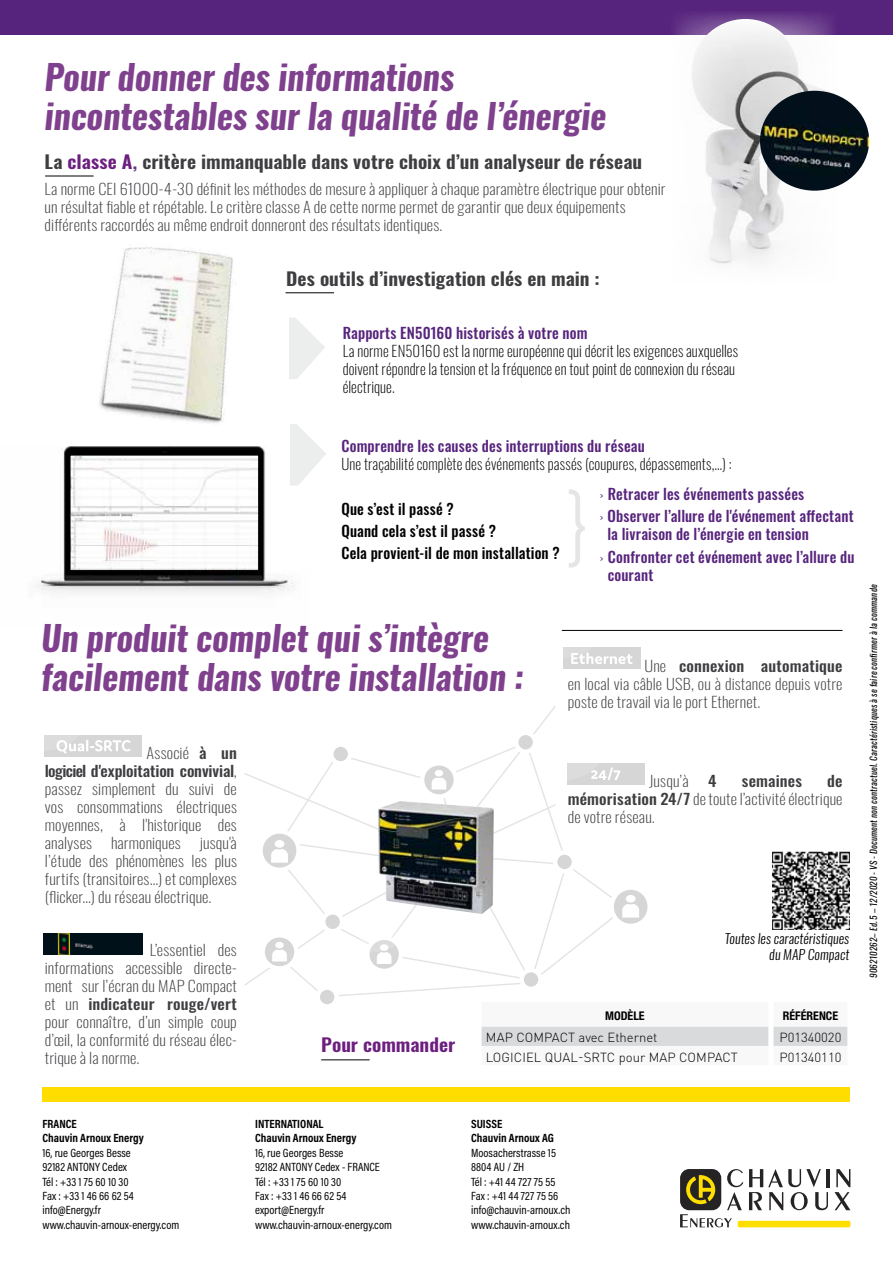
<style>
.page{position:relative;width:893px;height:1263px;background:#fff}
.page>*{position:absolute;margin:0;border:0;box-sizing:border-box;transform-origin:0 0}
.t1{font:90px "Proxima Nova Ex Cn";color:#707172}
.t2{font:italic 700 34.5px/39.3px "Oswald";letter-spacing:-.005em;color:#7f408e}
.t3{font:600 18px "Oswald";color:#3e3d40;scale:1.1 1}
.t4{font:600 18px "Oswald";color:#6d1f80;scale:1.1 1}
.t5{font:200 15px/18px "Oswald";letter-spacing:.01em;color:#3e3d40;text-align:justify;scale:1.1 1}
.t6{font:500 15px/22.2px "Oswald";letter-spacing:.01em;color:#57247d}
.t7{font:200 15px/18px "Oswald";letter-spacing:.005em;color:#000}
.t8{font:500 15px/22.2px "Oswald";letter-spacing:.01em;color:#000}
.t9{font:500 15px "Oswald";letter-spacing:.01em;color:#3e3d40;scale:1.1 1}
.t10{font:italic 300 13.5px/16.4px "Oswald";letter-spacing:.01em;color:#000;text-align:right}
.t11{font:300 13.05px "DIN Pro";color:#000}
.t12{font:12px/14.4px "Acumin Pro Cond";color:#000}
.t13{font:700 12px/14.4px "Acumin Pro Cond";color:#000}
.t14{font:700 condensed 12px "Helvetica Neue LT Std";color:#000}
.t15{font:italic 9px "Oswald";letter-spacing:.02em;color:#000}
.s1{color:#6d1f80}
.s2{color:#673786}
.s3{font-family:"Helvetica LT Std";font-weight:300;font-stretch:condensed}
.s4{font-weight:500}
</style>
<div class="page">
<div style="left:43px;top:1087px;width:807px;height:15px;background:#fd0"></div>
<hr style="left:826px;top:1169px;width:4px;height:18px;background:#252324">
<svg style="left:749px;top:1169px;width:79px;height:41px"></svg>
<svg style="left:834px;top:1169px;width:16px;height:41px"></svg>
<svg style="left:680px;top:1169px;width:63px;height:58px"></svg>
<div style="left:738px;top:1221px;width:112px;height:6px;background:#ffdf00;border-radius:2px"></div>
<svg style="left:289px;top:318px;width:36px;height:61px"></svg>
<svg style="left:290px;top:424px;width:36px;height:48px"></svg>
<img style="left:36px;top:445px;width:274px;height:148px">
<img style="left:72px;top:457px;width:185px;height:112px">
<div style="left:70px;top:455px;width:189px;height:116px;border:1px solid #000"></div>
<div style="left:0;top:0;width:893px;height:34px;background:#57247d"></div>
<hr style="left:286px;top:292px;width:48px;height:1px;background:#000">
<hr style="left:45px;top:176px;width:49px;height:1px;background:#000">
<img style="left:847px;top:852px;width:2px;height:77px">
<img style="left:36px;top:247px;width:217px;height:202px">
<img style="left:671px;top:13px;width:166px;height:251px">
<img style="left:760px;top:91px;width:109px;height:100px">
<div style="left:563px;top:647px;width:77px;height:22px;background:#d6d6d6"></div>
<div style="left:45px;top:735px;width:97px;height:21px;background:#d6d6d6"></div>
<svg style="left:561px;top:629px;width:72px;height:35px"></svg>
<svg style="left:244px;top:706px;width:603px;height:355px"></svg>
<div style="left:331px;top:745px;width:19px;height:18px;background:#d6d6d6;border-radius:50%"></div>
<div style="left:329px;top:742px;width:23px;height:23px;border:4px solid #fff;border-radius:50%"></div>
<div style="left:522px;top:970px;width:18px;height:19px;background:#d6d6d6;border-radius:50%"></div>
<div style="left:520px;top:968px;width:22px;height:23px;border:4px solid #fff;border-radius:50%"></div>
<div style="left:711px;top:720px;width:19px;height:25px;background:#fff"></div>
<svg style="left:44px;top:735px;width:87px;height:18px"></svg>
<hr style="left:562px;top:630px;width:280px;height:1px;background:#000">
<img style="left:44px;top:933px;width:98px;height:21px">
<h2 class="t2" style="left:44px;top:58px;width:563px">Pour donner des informations incontestables sur la qualité de l’énergie</h2>
<p class="t3" style="left:45px;top:149px;width:545px">La <span class="s1">classe A</span><span class="s2">,</span> critère immanquable dans votre choix d’un analyseur de réseau</p>
<p class="t5" style="left:45px;top:178px;width:566px;text-align:left">La norme CEI 61000-4-30 définit les méthodes de mesure à appliquer à chaque paramètre électrique pour obtenir un résultat fiable et répétable. Le critère classe A de cette norme permet de garantir que deux équipements différents raccordés au même endroit donneront des résultats identiques.</p>
<p class="t3" style="left:286px;top:266px;width:286px">Des outils d’investigation clés en main :</p>
<p class="t6" style="left:343px;top:323px;width:246px">Rapports EN50160 historisés à votre nom</p>
<p class="t7" style="left:343px;top:341px;width:397px">La norme EN50160 est la norme européenne qui décrit les exigences auxquelles doivent répondre la tension et la fréquence en tout point de connexion du réseau électrique.</p>
<p class="t6" style="left:341px;top:436px;width:305px">Comprendre les causes des interruptions du réseau</p>
<p class="t7" style="left:341px;top:453px;width:392px">Une traçabilité complète des événements passés (coupures, dépassements,…) :</p>
<p class="t8" style="left:341px;top:498px;width:220px">Que s’est il passé ?<br>Quand cela s’est il passé ?<br>Cela provient-il de mon installation ?</p>
<p class="t6" style="left:599px;top:484px;width:256px"><span class="s3">›</span> Retracer les événements passées<br><span class="s3">›</span> Observer l’allure de l'événement affectant</p>
<p class="t6" style="left:599px;top:524px;width:257px;text-indent:8px">la livraison de l’énergie en tension<br><span class="s3">›</span> Confronter cet événement avec l’allure du</p>
<p class="t6" style="left:608px;top:564px;width:47px">courant</p>
<h1 class="t1" style="left:567px;top:455px;width:20px">}</h1>
<h2 class="t2" style="left:41px;top:619px;width:484px">Un produit complet qui s’intègre facilement dans votre installation :</h2>
<p class="t5" style="left:568px;top:655px;width:251px;text-indent:77px">Une <span class="s4">connexion automatique </span>en local via câble USB, ou à distance depuis votre poste de travail via le port Ethernet.</p>
<p class="t5" style="left:45px;top:742px;width:176px;text-indent:102px">Associé <span class="s4">à un logiciel d'exploitation convivial</span>, passez simplement du suivi de vos consommations électriques moyennes, à l'historique des analyses</p>
<p class="t5" style="left:45px;top:832px;width:176px;text-indent:155px">jusqu'à l’étude des phénomènes les plus furtifs (transitoires…) et complexes (flicker…) du réseau électrique.</p>
<p class="t5" style="left:45px;top:939px;width:176px;text-indent:105px">L’essentiel des informations accessible directe&shy;ment sur l’écran du MAP Compact et un <span class="s4">indicateur rouge/vert </span>pour connaître, d’un simple coup d’œil, la conformité du réseau élec&shy;trique à la norme.</p>
<p class="t5" style="left:111px;top:832px;width:65px">harmoniques</p>
<p class="t5" style="left:649px;top:770px;width:37px">Jusqu’à</p>
<p class="t9" style="left:708px;top:773px;width:9px">4</p>
<p class="t9" style="left:742px;top:773px;width:56px">semaines</p>
<p class="t5" style="left:568px;top:770px;width:251px;text-indent:259px"><span class="s4">de mémorisation 24/7</span> de toute l’activité électrique de votre réseau.</p>
<p class="t4" style="left:321px;top:1032px;width:123px">Pour commander</p>
<p class="t10" style="left:725px;top:930px;width:126px">Toutes les caractéristiques du MAP Compact</p>
<p class="t14" style="left:605px;top:1008px;width:41px">MODÈLE</p>
<p class="t14" style="left:783px;top:1008px;width:57px">RÉFÉRENCE</p>
<p class="t11" style="left:486px;top:1028px;width:173px">MAP COMPACT avec Ethernet</p>
<p class="t11" style="left:779px;top:1028px;width:63px">P01340020</p>
<p class="t11" style="left:486px;top:1047px;width:254px">LOGICIEL QUAL-SRTC pour MAP COMPACT</p>
<p class="t11" style="left:779px;top:1047px;width:63px">P01340110</p>
<p class="t15" style="left:867px;top:978px;width:395px;rotate:-90deg">906210262– Ed. 5 – 12/2020 - VS - Document non contractuel. Caractéristiques à se faire confirmer à la commande</p>
<p class="t13" style="left:43px;top:1116px;width:103px">FRANCE<br>Chauvin Arnoux Energy</p>
<p class="t12" style="left:43px;top:1145px;width:138px">16, rue Georges Besse<br>92182 ANTONY Cedex<br>Tél : +33 1 75 60 10 30<br>Fax : +33 1 46 66 62 54 info@Energy.fr www.chauvin-arnoux-energy.com</p>
<p class="t13" style="left:255px;top:1116px;width:103px">INTERNATIONAL<br>Chauvin Arnoux Energy</p>
<p class="t12" style="left:255px;top:1145px;width:138px">16, rue Georges Besse<br>92182 ANTONY Cedex - FRANCE<br>Tél : +33 1 75 60 10 30<br>Fax : +33 1 46 66 62 54 export@Energy.fr www.chauvin-arnoux-energy.com</p>
<p class="t13" style="left:471px;top:1116px;width:84px">SUISSE<br>Chauvin Arnoux AG</p>
<p class="t12" style="left:471px;top:1145px;width:101px">Moosacherstrasse 15<br>8804 AU / ZH<br>Tél : +41 44 727 75 55<br>Fax : +41 44 727 75 56 info@chauvin-arnoux.ch www.chauvin-arnoux.ch</p>
</div>
